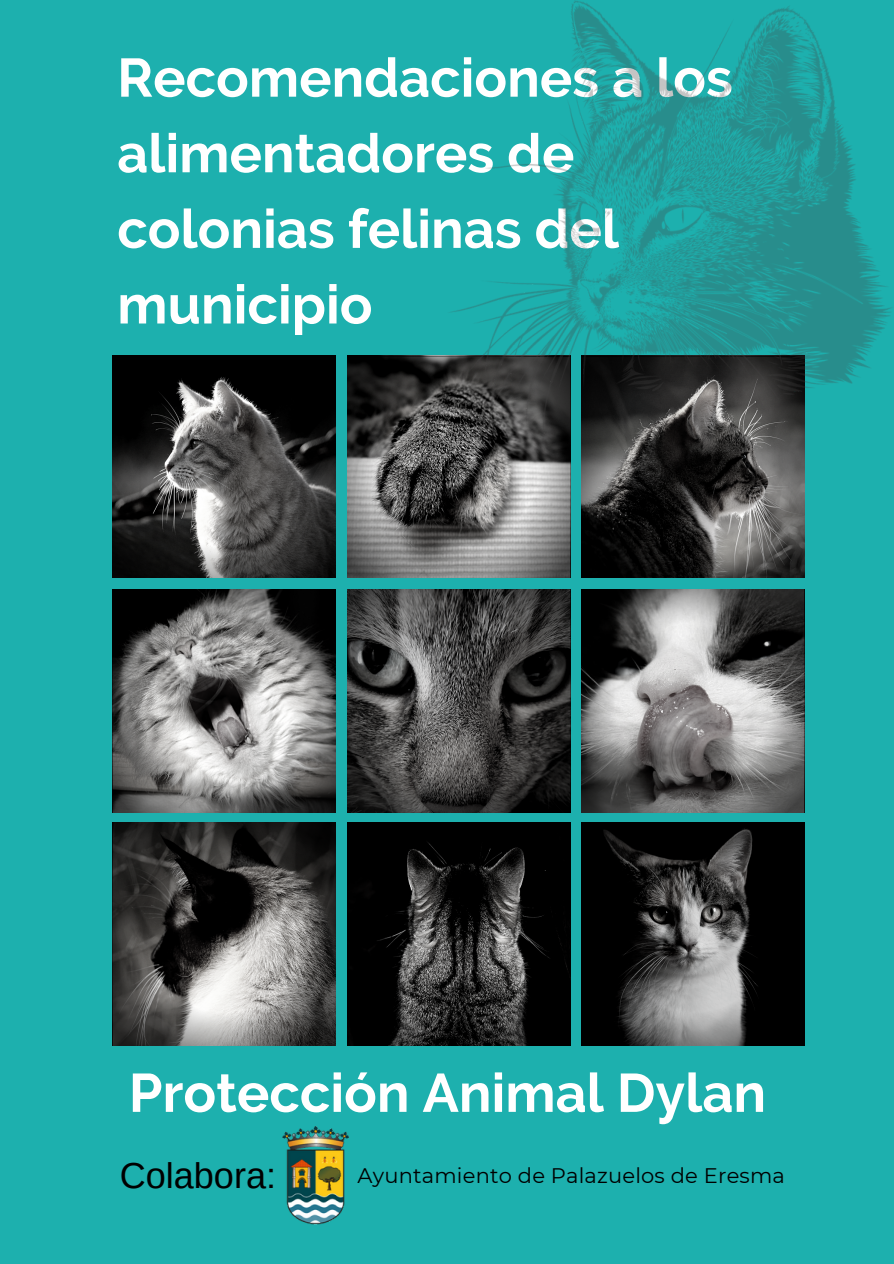
<style>
.page{position:relative;width:894px;height:1264px;background:#fff}
.page>*{position:absolute;margin:0;border:0;box-sizing:border-box;transform-origin:0 0}
.t1{font:700 54px/75.6px "Raleway";color:#fff}
.t2{font:36px "Arimo";color:#000}
.t3{font:21px "Montserrat";letter-spacing:.01em;color:#000}
</style>
<div class="page">
<div style="left:0;top:0;width:893px;height:1263px;background:#1db0ae"></div>
<svg style="left:113px;top:356px;width:222px;height:221px;background:#373636"></svg>
<svg style="left:347px;top:356px;width:223px;height:221px;background:#666565"></svg>
<svg style="left:581px;top:479px;width:223px;height:98px;background:#3b3a39"></svg>
<svg style="left:113px;top:589px;width:222px;height:223px;background:#757574"></svg>
<svg style="left:347px;top:589px;width:223px;height:223px;background:#3e3d3d"></svg>
<svg style="left:581px;top:589px;width:223px;height:223px;background:#6f6e6e"></svg>
<svg style="left:113px;top:822px;width:222px;height:223px;background:#535150"></svg>
<svg style="left:347px;top:822px;width:223px;height:223px;background:#1b1a1a"></svg>
<svg style="left:581px;top:822px;width:223px;height:223px;background:#2e2e2e"></svg>
<img style="left:447px;top:1px;width:445px;height:478px">
<img style="left:282px;top:1126px;width:67px;height:99px">
<p class="t1" style="left:117px;top:40px;width:617px">Recomendaciones a los alimentadores de colonias felinas del municipio</p>
<p class="t1" style="left:129px;top:1054px;width:638px">Protección Animal Dylan</p>
<p class="t2" style="left:120px;top:1154px;width:158px">Colabora:</p>
<p class="t3" style="left:357px;top:1162px;width:429px">Ayuntamiento de Palazuelos de Eresma</p>
</div>
